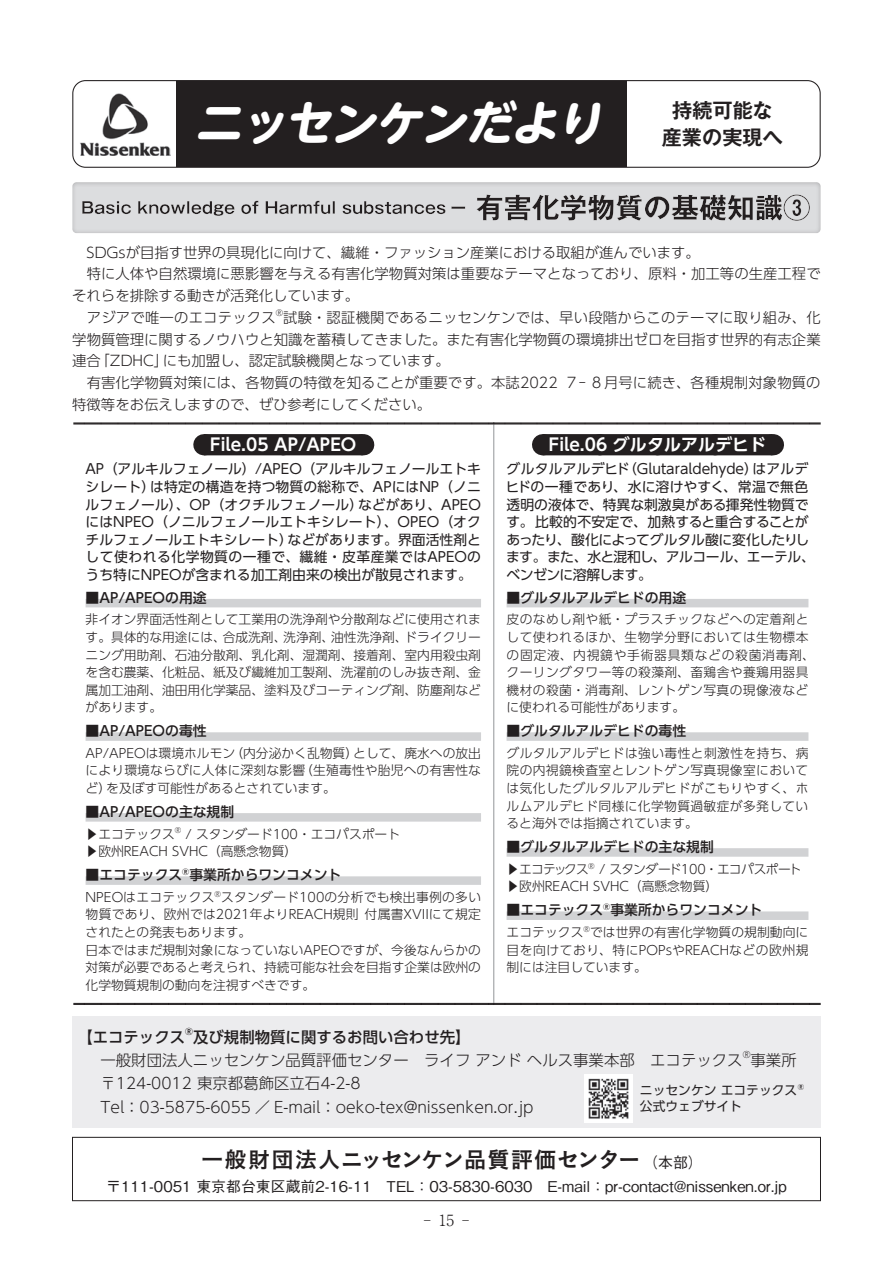
<style>
.page{position:relative;width:893px;height:1263px;background:#fff}
.page>*{position:absolute;margin:0;border:0;box-sizing:border-box;transform-origin:0 0}
.t1{font:italic 700 46.8px "UD Shin M Go Pr 6";color:#fff}
.t2{font:22.35px "Koburina Go Std W6";letter-spacing:.015em;color:#231f20}
.t3{font:700 20.25px "Gothic MB101 Pr 6 De";color:#231f20}
.t4{font:700 16.95px "UD Shin Go Pr 6 De";color:#fff}
.t5{font:300 15.45px/23.4px "UD Shin Go Pr 6";color:#231f20}
.t6{font:500 15.45px "UD Shin Go Pr 6";color:#231f20}
.t7{font:300 15.45px "Ryumin Pr 6";color:#231f20}
.t8{font:500 14.85px "Gothic BBB Pr 6";color:#231f20}
.t9{font:300 14.4px/21.8px "UD Shin Go Pr 6";letter-spacing:.005em;color:#231f20}
.t10{font:13.8px/17.5px "UD Shin Go Pr 6";color:#231f20}
.t11{font:500 13.8px "UD Shin Go Pr 6";color:#231f20}
.t12{font:300 12.75px/17.5px "UD Shin Go Pr 6";color:#231f20}
.t13{font:300 12.75px/17.5px "UD Shin Go Pr 6";letter-spacing:.03em;color:#231f20}
.t14{font:300 12.75px "UD Shin Go Pr 6";letter-spacing:.025em;color:#231f20}
.t15{font:12.75px/15.9px "UD Shin Go Pr 6";color:#231f20}
.t16{font:300 12.75px "UD Shin Go Pr 6";letter-spacing:-.055em;color:#231f20}
.t17{font:500 9px "UD Shin Go Pr 6";color:#231f20}
.t18{font:300 9px "UD Shin Go Pr 6";color:#231f20}
.t19{font:300 8.4px "UD Shin Go Pr 6";color:#231f20}
.t20{font:500 8.1px "UD Shin Go Pr 6";color:#231f20}
.t21{font:300 7.5px "UD Shin Go Pr 6";color:#231f20}
</style>
<div class="page">
<div style="left:176px;top:81px;width:451px;height:86px;background:#231f20"></div>
<img style="left:80px;top:94px;width:91px;height:61px">
<div style="left:72px;top:80px;width:749px;height:88px;border:1px solid #231f20;border-radius:13px"></div>
<div style="left:72px;top:1016px;width:749px;height:111px;background:#ececee"></div>
<img style="left:585px;top:1075px;width:47px;height:47px">
<div style="left:72px;top:1137px;width:749px;height:64px;border:1px solid #231f20"></div>
<svg style="left:73px;top:422px;width:747px;height:3px;background:#6b6969"></svg>
<svg style="left:73px;top:1002px;width:747px;height:3px;background:#6c6a6a"></svg>
<hr style="left:494px;top:424px;width:1px;height:579px;background:#939598">
<div style="left:204px;top:434px;width:159px;height:21px;background:#231f20"></div>
<svg style="left:286px;top:434px;width:37px;height:1px"></svg>
<svg style="left:363px;top:434px;width:1px;height:21px"></svg>
<div style="left:86px;top:599px;width:395px;height:8px;background:#d1d2d4"></div>
<div style="left:86px;top:732px;width:395px;height:9px;background:#d1d2d4"></div>
<div style="left:86px;top:813px;width:395px;height:9px;background:#d1d2d4"></div>
<div style="left:86px;top:876px;width:395px;height:9px;background:#d1d2d4"></div>
<div style="left:543px;top:434px;width:229px;height:21px;background:#231f20"></div>
<svg style="left:602px;top:434px;width:142px;height:1px"></svg>
<svg style="left:772px;top:434px;width:1px;height:21px"></svg>
<div style="left:507px;top:599px;width:301px;height:8px;background:#d1d2d4"></div>
<div style="left:507px;top:732px;width:301px;height:9px;background:#d1d2d4"></div>
<div style="left:507px;top:848px;width:301px;height:9px;background:#d1d2d4"></div>
<div style="left:507px;top:911px;width:301px;height:9px;background:#d1d2d4"></div>
<div style="left:72px;top:179px;width:777px;height:54px;background:#231f20;opacity:.3"></div>
<h1 class="t1" style="left:195px;top:83px;width:422px">ニッセンケンだより</h1>
<h3 class="t3" style="left:672px;top:93px;width:102px">持続可能な</h3>
<h3 class="t3" style="left:662px;top:121px;width:123px">産業の実現へ</h3>
<p class="t9" style="left:72px;top:241px;width:629px">　SDGsが目指す世界の具現化に向けて、繊維・ファッション産業における取組が進んでいます。</p>
<p class="t9" style="left:72px;top:262px;width:750px">　特に人体や自然環境に悪影響を与える有害化学物質対策は重要なテーマとなっており、原料・加工等の生産工程で</p>
<p class="t9" style="left:72px;top:284px;width:289px">それらを排除する動きが活発化しています。</p>
<p class="t9" style="left:283px;top:306px;width:539px">試験・認証機関であるニッセンケンでは、早い段階からこのテーマに取り組み、化</p>
<p class="t19" style="left:276px;top:306px;width:9px">®</p>
<p class="t9" style="left:72px;top:306px;width:205px">　アジアで唯一のエコテックス</p>
<p class="t9" style="left:72px;top:328px;width:750px">学物質管理に関するノウハウと知識を蓄積してきました。また有害化学物質の環境排出ゼロを目指す世界的有志企業</p>
<p class="t9" style="left:163px;top:350px;width:289px">にも加盟し、認定試験機関となっています。</p>
<p class="t9" style="left:96px;top:350px;width:74px">「ZDHC」</p>
<p class="t9" style="left:72px;top:350px;width:750px">連合<br>　有害化学物質対策には、各物質の特徴を知ることが重要です。本誌2022 ７- ８月号に続き、各種規制対象物質の特徴等をお伝えしますので、ぜひ参考にしてください。</p>
<h3 class="t4" style="left:210px;top:431px;width:148px">File.05 AP/APEO</h3>
<p class="t10" style="left:86px;top:460px;width:397px;text-align:right">AP（アルキルフェノール）/APEO（アルキルフェノールエトキは特定の構造を持つ物質の総称で、APにはNP（ノニ</p>
<h3 class="t4" style="left:549px;top:431px;width:219px">File.06 グルタルアルデヒド</h3>
<p class="t10" style="left:753px;top:460px;width:57px">はアルデ</p>
<p class="t10" style="left:506px;top:460px;width:311px">グルタルアルデヒド<br>ヒドの一種であり、水に溶けやすく、常温で無色透明の液体で、特異な刺激臭がある揮発性物質です。比較的不安定で、加熱すると重合することがあったり、酸化によってグルタル酸に変化したりします。また、水と混和し、アルコール、エーテル、ベンゼンに溶解します。</p>
<p class="t11" style="left:507px;top:586px;width:181px">■グルタルアルデヒドの用途</p>
<p class="t13" style="left:507px;top:610px;width:310px">皮のなめし剤や紙・プラスチックなどへの定着剤として使われるほか、生物学分野においては生物標本の固定液、内視鏡や手術器具類などの殺菌消毒剤、クーリングタワー等の殺藻剤、畜鶏舎や養鶏用器具機材の殺菌・消毒剤、レントゲン写真の現像液などに使われる可能性があります。</p>
<p class="t11" style="left:507px;top:719px;width:181px">■グルタルアルデヒドの毒性</p>
<p class="t12" style="left:507px;top:744px;width:303px;text-align:justify">グルタルアルデヒドは強い毒性と刺激性を持ち、病院の内視鏡検査室とレントゲン写真現像室においては気化したグルタルアルデヒドがこもりやすく、ホルムアルデヒド同様に化学物質過敏症が多発していると海外では指摘されています。</p>
<p class="t11" style="left:507px;top:835px;width:209px">■グルタルアルデヒドの主な規制</p>
<p class="t16" style="left:599px;top:859px;width:204px">/ スタンダード100・エコパスポート</p>
<p class="t10" style="left:623px;top:460px;width:136px">（Glutaraldehyde）</p>
<p class="t10" style="left:86px;top:478px;width:71px">シレート）</p>
<p class="t10" style="left:358px;top:495px;width:124px">などがあり、APEO</p>
<p class="t10" style="left:86px;top:495px;width:279px">ルフェノール）、OP（オクチルフェノール）</p>
<p class="t10" style="left:86px;top:513px;width:397px">にはNPEO（ノニルフェノールエトキシレート）、OPEO（オク</p>
<p class="t10" style="left:288px;top:530px;width:195px">などがあります。界面活性剤と</p>
<p class="t10" style="left:86px;top:530px;width:397px">チルフェノールエトキシレート）<br>して使われる化学物質の一種で、繊維・皮革産業ではAPEOのうち特にNPEOが含まれる加工剤由来の検出が散見されます。</p>
<p class="t11" style="left:86px;top:586px;width:123px">■AP/APEOの用途</p>
<p class="t12" style="left:86px;top:610px;width:397px;text-align:right">非イオン界面活性剤として工業用の洗浄剤や分散剤などに使用されまドライクリー</p>
<p class="t12" style="left:86px;top:628px;width:397px">す。具体的な用途には、<br>ニング用助剤、石油分散剤、乳化剤、湿潤剤、接着剤、室内用殺虫剤を含む農薬、化粧品、紙及び繊維加工製剤、洗濯前のしみ抜き剤、金属加工油剤、油田用化学薬品、塗料及びコーティング剤、防塵剤などがあります。</p>
<p class="t11" style="left:86px;top:719px;width:123px">■AP/APEOの毒性</p>
<p class="t12" style="left:353px;top:744px;width:129px">として、廃水への放出</p>
<p class="t12" style="left:223px;top:628px;width:65px">合成洗剤、</p>
<p class="t12" style="left:331px;top:628px;width:78px">油性洗浄剤、</p>
<p class="t12" style="left:283px;top:628px;width:53px">洗浄剤、</p>
<p class="t12" style="left:230px;top:744px;width:129px">（内分泌かく乱物質）</p>
<p class="t12" style="left:86px;top:744px;width:151px">AP/APEOは環境ホルモン</p>
<p class="t12" style="left:106px;top:761px;width:231px;text-indent:-21px">により環境ならびに人体に深刻な影響<br>を及ぼす可能性があるとされています。</p>
<p class="t12" style="left:300px;top:761px;width:182px">（生殖毒性や胎児への有害性な</p>
<p class="t12" style="left:86px;top:779px;width:27px">ど）</p>
<p class="t11" style="left:86px;top:800px;width:150px">■AP/APEOの主な規制</p>
<p class="t12" style="left:186px;top:825px;width:216px">/ スタンダード100・エコパスポート</p>
<p class="t21" style="left:175px;top:824px;width:8px">®</p>
<p class="t12" style="left:86px;top:825px;width:213px">▶エコテックス<br>▶欧州REACH SVHC（高懸念物質(</p>
<p class="t11" style="left:189px;top:863px;width:154px">事業所からワンコメント</p>
<p class="t21" style="left:588px;top:860px;width:8px">®</p>
<p class="t12" style="left:507px;top:860px;width:213px">▶エコテックス<br>▶欧州REACH SVHC（高懸念物質(</p>
<p class="t11" style="left:610px;top:899px;width:154px">事業所からワンコメント</p>
<p class="t11" style="left:86px;top:863px;width:98px">■エコテックス</p>
<p class="t20" style="left:182px;top:866px;width:9px">®</p>
<p class="t14" style="left:221px;top:887px;width:262px">スタンダード100の分析でも検出事例の多い</p>
<p class="t21" style="left:214px;top:888px;width:8px">®</p>
<p class="t14" style="left:86px;top:887px;width:130px">NPEOはエコテックス</p>
<p class="t11" style="left:507px;top:899px;width:98px">■エコテックス</p>
<p class="t12" style="left:590px;top:923px;width:220px">では世界の有害化学物質の規制動向に</p>
<p class="t20" style="left:603px;top:901px;width:9px">®</p>
<p class="t12" style="left:86px;top:905px;width:397px">物質であり、欧州では2021年よりREACH規則<br>されたとの発表もあります。<br>日本ではまだ規制対象になっていないAPEOですが、今後なんらかの対策が必要であると考えられ、持続可能な社会を目指す企業は欧州の化学物質規制の動向を注視すべきです。</p>
<p class="t12" style="left:365px;top:905px;width:118px">付属書XVIIにて規定</p>
<p class="t21" style="left:584px;top:923px;width:8px">®</p>
<p class="t12" style="left:507px;top:923px;width:303px">エコテックス<br>目を向けており、特にPOPsやREACHなどの欧州規制には注目しています。</p>
<p class="t17" style="left:185px;top:1024px;width:9px">®</p>
<p class="t6" style="left:193px;top:1024px;width:279px">及び規制物質に関するお問い合わせ先【</p>
<p class="t6" style="left:77px;top:1024px;width:109px">【エコテックス</p>
<p class="t18" style="left:743px;top:1048px;width:9px">®</p>
<p class="t5" style="left:85px;top:1048px;width:659px">　一般財団法人ニッセンケン品質評価センター　ライフアンドヘルス事業本部　エコテックス　〒124-0012 東京都葛飾区立石4-2-8<br>　Tel：03-5875-6055 ／ E-mail：oeko-tex@nissenken.or.jp</p>
<p class="t5" style="left:751px;top:1048px;width:48px">事業所</p>
<p class="t15" style="left:640px;top:1082px;width:172px">ニッセンケンエコテックスR公式ウェブサイト</p>
<h2 class="t2" style="left:201px;top:1142px;width:441px">一般財団法人ニッセンケン品質評価センター</h2>
<p class="t8" style="left:643px;top:1151px;width:61px">（本部(</p>
<p class="t8" style="left:106px;top:1174px;width:682px">〒111-0051 東京都台東区蔵前2-16-11　TEL：03-5830-6030　E-mail：pr-contact@nissenken.or j p.</p>
<p class="t7" style="left:423px;top:1208px;width:9px">-</p>
<p class="t7" style="left:439px;top:1208px;width:17px">15</p>
<p class="t7" style="left:462px;top:1208px;width:9px">-</p>
</div>
